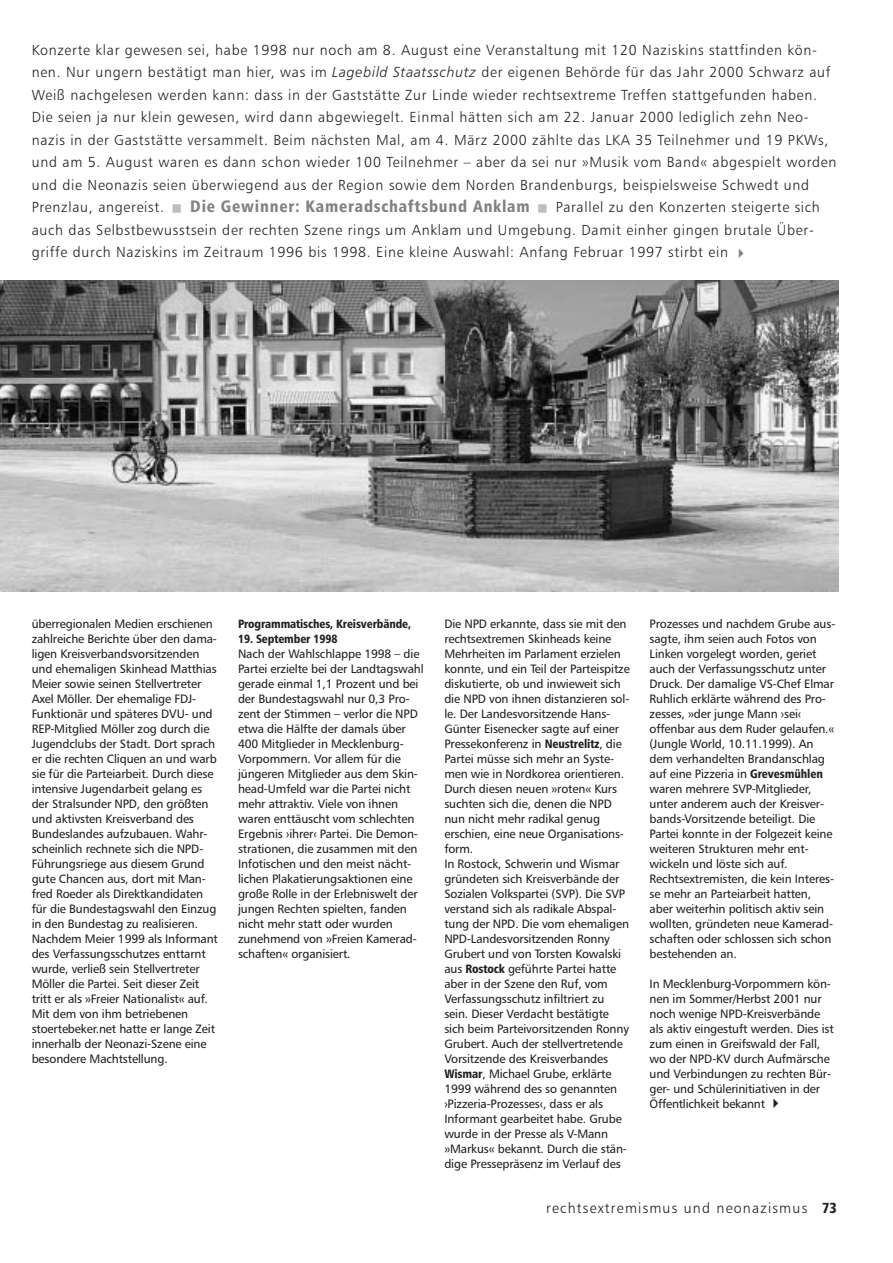
<style>
.page{position:relative;width:893px;height:1263px;background:#fff}
.page>*{position:absolute;margin:0;border:0;box-sizing:border-box;transform-origin:0 0}
.t1{font:16.5px "Humanist 777 BT Black Condensed B";letter-spacing:.045em;color:#808285}
.t2{font:14.55px/22.5px "Humanist 777 BT Light B";letter-spacing:.05em;color:#231f20}
.t3{font:14.55px "Humanist 777 BT Light B";letter-spacing:.085em;color:#231f20}
.t4{font:12.15px/15px "Humanist 777 BT Roman B";letter-spacing:-.01em;color:#231f20}
.t5{font:12px "Humanist 777 BT Black Condensed B";letter-spacing:-.01em;color:#231f20}
.s1{font-family:"Humanist 777 BT Light Italic B"}
.s2{font-family:"Humanist 777 BT Black Condensed B"}
</style>
<div class="page">
<img style="left:0;top:281px;width:838px;height:310px">
<p class="t2" style="left:32px;top:40px;width:806px">Konzerte klar gewesen sei, habe 1998 nur noch am 8. August eine Veranstaltung mit 120 Naziskins stattfinden kön&shy;nen. Nur ungern bestätigt man hier, was im <span class="s1">Lagebild Staatsschutz</span> der eigenen Behörde für das Jahr 2000 Schwarz auf Weiß nachgelesen werden kann: dass in der Gaststätte Zur Linde wieder rechtsextreme Treffen stattgefunden haben.<br>Die seien ja nur klein gewesen, wird dann abgewiegelt. Einmal hätten sich am 22. Januar 2000 lediglich zehn Neo&shy;nazis in der Gaststätte versammelt. Beim nächsten Mal, am 4. März 2000 zählte das LKA 35 Teilnehmer und 19 PKWs, und am 5. August waren es dann schon wieder 100 Teilnehmer – aber da sei nur »Musik vom Band« abgespielt worden und die Neonazis seien überwiegend aus der Region sowie dem Norden Brandenburgs, beispielsweise Schwedt und Prenzlau, angereist.</p>
<h1 class="t1" style="left:190px;top:201px;width:341px">Die Gewinner: Kameradschaftsbund Anklam</h1>
<p class="t2" style="left:32px;top:198px;width:789px;text-indent:524px">Parallel zu den Konzerten steigerte sich auch das Selbstbewusstsein der rechten Szene rings um Anklam und Umgebung. Damit einher gingen brutale Über&shy;griffe durch Naziskins im Zeitraum 1996 bis 1998. Eine kleine Auswahl: Anfang Februar 1997 stirbt ein</p>
<p class="t4" style="left:32px;top:617px;width:188px">überregionalen Medien erschienen zahlreiche Berichte über den dama&shy;ligen Kreisverbandsvorsitzenden und ehemaligen Skinhead Matthias Meier sowie seinen Stellvertreter Axel Möller. Der ehemalige FDJ-Funktionär und späteres DVU- und REP-Mitglied Möller zog durch die Jugendclubs der Stadt. Dort sprach er die rechten Cliquen an und warb sie für die Parteiarbeit. Durch diese intensive Jugendarbeit gelang es der Stralsunder NPD, den größten und aktivsten Kreisverband des Bundeslandes aufzubauen. Wahr&shy;scheinlich rechnete sich die NPD-Führungsriege aus diesem Grund gute Chancen aus, dort mit Man&shy;fred Roeder als Direktkandidaten für die Bundestagswahl den Einzug in den Bundestag zu realisieren.<br>Nachdem Meier 1999 als Informant des Verfassungsschutzes enttarnt wurde, verließ sein Stellvertreter Möller die Partei. Seit dieser Zeit tritt er als »Freier Nationalist« auf.<br>Mit dem von ihm betriebenen stoertebeker.net hatte er lange Zeit innerhalb der Neonazi-Szene eine besondere Machtstellung.</p>
<p class="t5" style="left:238px;top:619px;width:175px">Programmatisches, Kreisverbände,</p>
<p class="t5" style="left:238px;top:634px;width:101px">19. September 1998</p>
<p class="t4" style="left:238px;top:647px;width:187px">Nach der Wahlschlappe 1998 – die<br>Partei erzielte bei der Landtagswahl gerade einmal 1,1 Prozent und bei der Bundestagswahl nur 0,3 Pro&shy;zent der Stimmen – verlor die NPD etwa die Hälfte der damals über<br>400 Mitglieder in Mecklenburg-<br>Vorpommern. Vor allem für die jüngeren Mitglieder aus dem Skin&shy;head-Umfeld war die Partei nicht mehr attraktiv. Viele von ihnen waren enttäuscht vom schlechten<br>Ergebnis ›ihrer‹ Partei. Die Demon&shy;strationen, die zusammen mit den<br>Infotischen und den meist nächt&shy;lichen Plakatierungsaktionen eine große Rolle in der Erlebniswelt der jungen Rechten spielten, fanden nicht mehr statt oder wurden zunehmend von »Freien Kamerad&shy;schaften« organisiert.</p>
<p class="t4" style="left:444px;top:617px;width:187px">Die NPD erkannte, dass sie mit den rechtsextremen Skinheads keine<br>Mehrheiten im Parlament erzielen konnte, und ein Teil der Parteispitze diskutierte, ob und inwieweit sich die NPD von ihnen distanzieren sol&shy;le. Der Landesvorsitzende Hans-<br>Günter Eisenecker sagte auf einer<br>Pressekonferenz in <span class="s2">Neustrelitz</span>, die<br>Partei müsse sich mehr an Syste&shy;men wie in Nordkorea orientieren.<br>Durch diesen neuen »roten« Kurs suchten sich die, denen die NPD nun nicht mehr radikal genug erschien, eine neue Organisations&shy;form.<br>In Rostock, Schwerin und Wismar gründeten sich Kreisverbände der<br>Sozialen Volkspartei (SVP). Die SVP verstand sich als radikale Abspal&shy;tung der NPD. Die vom ehemaligen<br>NPD-Landesvorsitzenden Ronny<br>Grubert und von Torsten Kowalski aus <span class="s2">Rostock</span> geführte Partei hatte aber in der Szene den Ruf, vom<br>Verfassungsschutz infiltriert zu sein. Dieser Verdacht bestätigte sich beim Parteivorsitzenden Ronny<br>Grubert. Auch der stellvertretende<br>Vorsitzende des Kreisverbandes<br><span class="s2">Wismar</span>, Michael Grube, erklärte<br>1999 während des so genannten ›Pizzeria-Prozesses‹, dass er als<br>Informant gearbeitet habe. Grube wurde in der Presse als V-Mann »Markus« bekannt. Durch die stän&shy;dige Pressepräsenz im Verlauf des</p>
<p class="t4" style="left:649px;top:617px;width:187px">Prozesses und nachdem Grube aus&shy;sagte, ihm seien auch Fotos von<br>Linken vorgelegt worden, geriet auch der Verfassungsschutz unter<br>Druck. Der damalige VS-Chef Elmar<br>Ruhlich erklärte während des Pro&shy;zesses, »der junge Mann ›sei‹ offenbar aus dem Ruder gelaufen.« (Jungle World, 10.11.1999). An dem verhandelten Brandanschlag auf eine Pizzeria in <span class="s2">Grevesmühlen </span>waren mehrere SVP-Mitglieder, unter anderem auch der Kreisver&shy;bands-Vorsitzende beteiligt. Die<br>Partei konnte in der Folgezeit keine weiteren Strukturen mehr ent&shy;wickeln und löste sich auf.<br>Rechtsextremisten, die kein Interes&shy;se mehr an Parteiarbeit hatten, aber weiterhin politisch aktiv sein wollten, gründeten neue Kamerad&shy;schaften oder schlossen sich schon bestehenden an.</p>
<p class="t4" style="left:649px;top:977px;width:186px">In Mecklenburg-Vorpommern kön&shy;nen im Sommer/Herbst 2001 nur noch wenige NPD-Kreisverbände als aktiv eingestuft werden. Dies ist zum einen in Greifswald der Fall, wo der NPD-KV durch Aufmärsche und Verbindungen zu rechten Bür&shy;ger- und Schülerinitiativen in der<br>Öffentlichkeit bekannt</p>
<p class="t3" style="left:546px;top:1202px;width:292px">rechtsextremismus und neonazismus <span class="s2">73</span></p>
</div>
